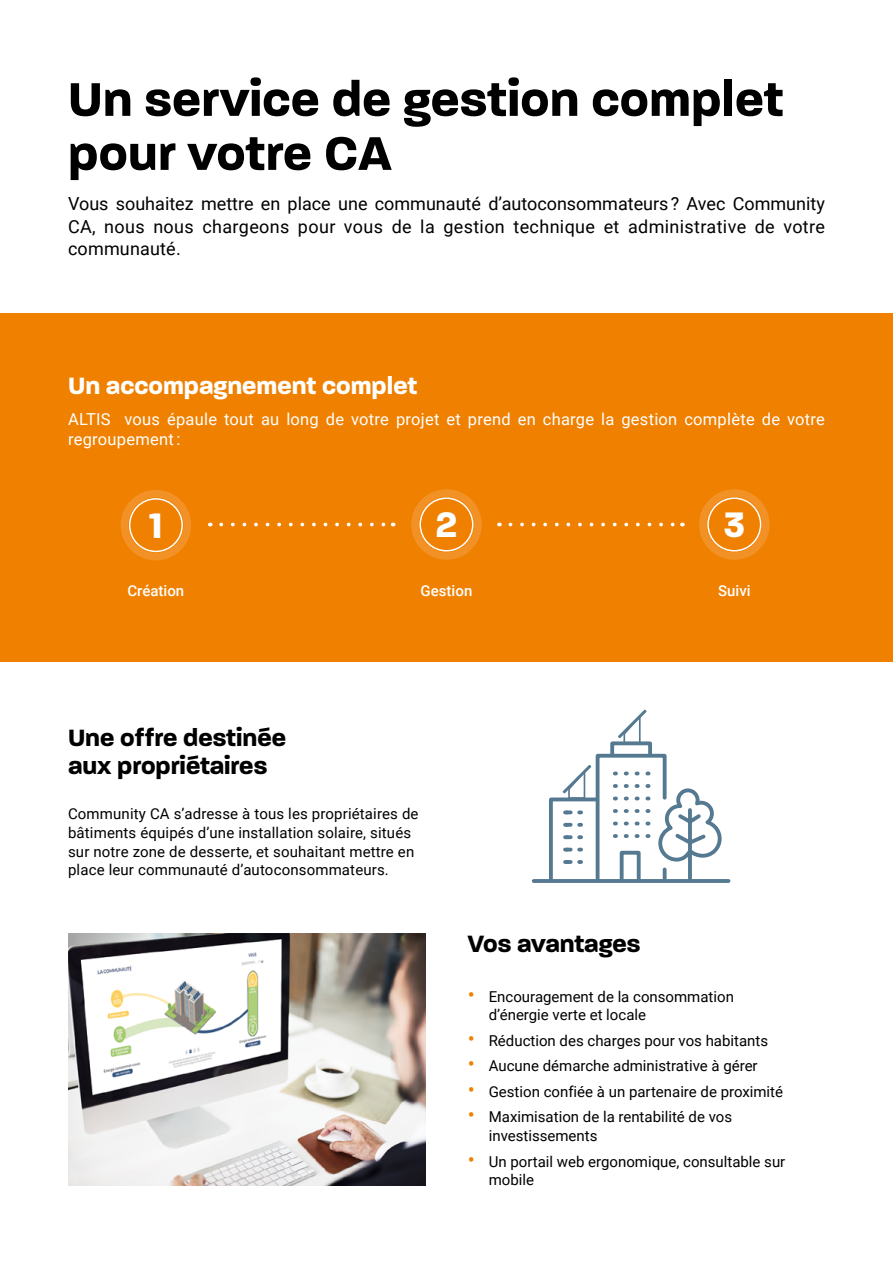
<style>
.page{position:relative;width:893px;height:1263px;background:#fff}
.page>*{position:absolute;margin:0;border:0;box-sizing:border-box;transform-origin:0 0}
.t1{font:700 51px/54px "Paralucent";letter-spacing:.005em;color:#000}
.t2{font:700 38.4px "Paralucent";color:#fff}
.t3{font:700 25.5px/28.5px "Paralucent";color:#000}
.t4{font:700 25.5px "Paralucent";color:#fff}
.t5{font:18px/22.5px "Roboto";letter-spacing:.02em;color:#000;text-align:justify}
.t6{font:16.5px/19.8px "Roboto";letter-spacing:.015em;color:#fff}
.t7{font:15px/18.8px "Roboto";color:#000}
.t8{font:500 15px "Roboto";color:#fff}
.s1{font-size:21px;color:#f08000}
</style>
<div class="page">
<div style="left:0;top:314px;width:893px;height:348px;background:#f08000"></div>
<div style="left:121px;top:490px;width:70px;height:70px;border:8px solid #fff;border-radius:50%"></div>
<div style="left:129px;top:498px;width:54px;height:54px;border:2px solid #fff;border-radius:50%"></div>
<div style="left:411px;top:489px;width:71px;height:71px;border:8px solid #fff;border-radius:50%"></div>
<div style="left:419px;top:497px;width:54px;height:54px;border:2px solid #fff;border-radius:50%"></div>
<svg style="left:221px;top:523px;width:165px;height:3px"></svg>
<div style="left:707px;top:497px;width:54px;height:54px;border:2px solid #fff;border-radius:50%"></div>
<div style="left:699px;top:489px;width:71px;height:71px;border:8px solid #fff;border-radius:50%"></div>
<img style="left:68px;top:933px;width:357px;height:253px">
<svg style="left:531px;top:709px;width:200px;height:174px"></svg>
<svg style="left:510px;top:523px;width:165px;height:3px"></svg>
<h1 class="t1" style="left:68px;top:72px;width:717px">Un service de gestion complet pour votre CA</h1>
<p class="t5" style="left:68px;top:192px;width:758px">Vous souhaitez mettre en place une communauté d’autoconsommateurs ? Avec Community CA, nous nous chargeons pour vous de la gestion technique et administrative de votre communauté.</p>
<h3 class="t4" style="left:68px;top:370px;width:351px">Un accompagnement complet</h3>
<p class="t6" style="left:68px;top:409px;width:758px">ALTIS vous épaule tout au long de votre projet et prend en charge la gestion complète de votre regroupement :</p>
<h2 class="t2" style="left:149px;top:502px;width:15px">1</h2>
<h2 class="t2" style="left:435px;top:501px;width:24px">2</h2>
<h2 class="t2" style="left:723px;top:501px;width:23px">3</h2>
<p class="t8" style="left:128px;top:580px;width:58px">Création</p>
<p class="t8" style="left:421px;top:580px;width:53px">Gestion</p>
<p class="t8" style="left:718px;top:580px;width:34px">Suivi</p>
<h3 class="t3" style="left:68px;top:723px;width:220px">Une offre destinée aux propriétaires</h3>
<p class="t7" style="left:68px;top:804px;width:352px">Community CA s’adresse à tous les propriétaires de bâtiments équipés d’une installation solaire, situés sur notre zone de desserte, et souhaitant mettre en place leur communauté d’autoconsommateurs.</p>
<h3 class="t3" style="left:468px;top:930px;width:174px">Vos avantages</h3>
<p class="t7" style="left:489px;top:986px;width:247px;text-indent:-21px"><span class="s1">•</span> Encouragement de la consommation d’énergie verte et locale</p>
<p class="t7" style="left:468px;top:1031px;width:302px"><span class="s1">•</span> Réduction des charges pour vos habitants</p>
<p class="t7" style="left:468px;top:1056px;width:291px"><span class="s1">•</span> Aucune démarche administrative à gérer</p>
<p class="t7" style="left:468px;top:1082px;width:317px"><span class="s1">•</span> Gestion confiée à un partenaire de proximité</p>
<p class="t7" style="left:489px;top:1107px;width:245px;text-indent:-21px"><span class="s1">•</span> Maximisation de la rentabilité de vos investissements</p>
<p class="t7" style="left:489px;top:1151px;width:298px;text-indent:-21px"><span class="s1">•</span> Un portail web ergonomique, consultable sur mobile</p>
</div>
